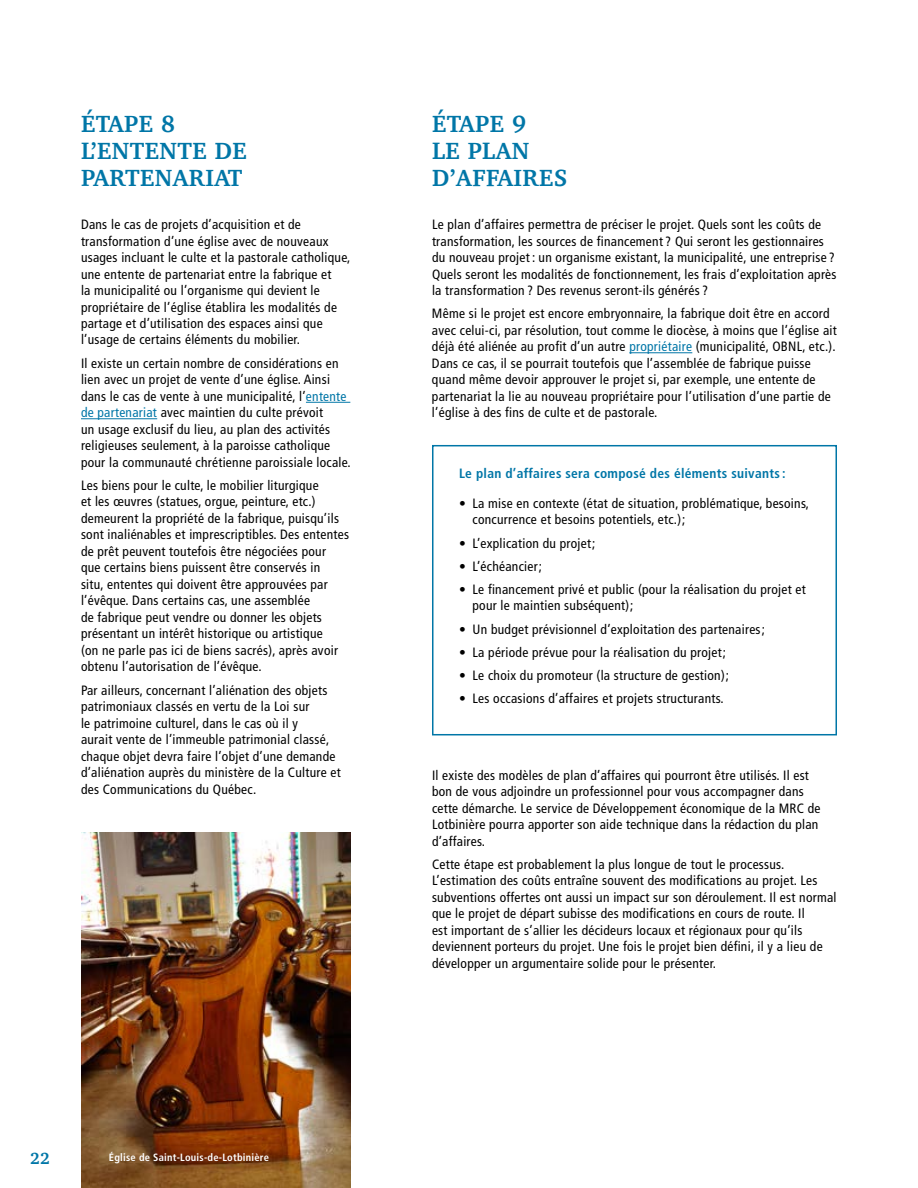
<style>
.page{position:relative;width:918px;height:1188px;background:#fff}
.page>*{position:absolute;margin:0;border:0;box-sizing:border-box;transform-origin:0 0}
.t1{font:700 24px/27px "Charter";letter-spacing:.02em;color:#0076a7}
.t2{font:700 16.5px "Charter";color:#0076a7}
.t3{font:condensed 13.5px/16.5px "Frutiger";letter-spacing:.02em;color:#000}
.t4{font:700 condensed 13.5px "Frutiger";letter-spacing:.02em;color:#0076a7}
.t5{font:700 condensed 10.5px "Frutiger";letter-spacing:.02em;color:#fff}
.s1{color:#0076a7}
</style>
<div class="page">
<hr style="left:306px;top:402px;width:44px;height:1px;background:#0076a7">
<hr style="left:81px;top:418px;width:76px;height:1px;background:#0076a7">
<hr style="left:629px;top:352px;width:63px;height:1px;background:#0076a7">
<div style="left:432px;top:445px;width:405px;height:290px;border:2px solid #0076a7"></div>
<img style="left:81px;top:833px;width:270px;height:355px">
<h1 class="t1" style="left:81px;top:109px;width:167px">ÉTAPE 8<br>L’ENTENTE DE<br>PARTENARIAT</h1>
<p class="t3" style="left:81px;top:216px;width:271px">Dans le cas de projets d’acquisition et de transformation d’une église avec de nouveaux usages incluant le culte et la pastorale catholique, une entente de partenariat entre la fabrique et<br>la municipalité ou l’organisme qui devient le propriétaire de l’église établira les modalités de partage et d’utilisation des espaces ainsi que l’usage de certains éléments du mobilier.</p>
<p class="t3" style="left:81px;top:355px;width:271px">Il existe un certain nombre de considérations en lien avec un projet de vente d’une église. Ainsi dans le cas de vente à une municipalité, l’<span class="s1">entente de partenariat</span> avec maintien du culte prévoit<br>un usage exclusif du lieu, au plan des activités religieuses seulement, à la paroisse catholique pour la communauté chrétienne paroissiale locale.</p>
<p class="t3" style="left:81px;top:477px;width:270px">Les biens pour le culte, le mobilier liturgique<br>et les œuvres (statues, orgue, peinture, etc.) demeurent la propriété de la fabrique, puisqu’ils sont inaliénables et imprescriptibles. Des ententes de prêt peuvent toutefois être négociées pour<br>que certains biens puissent être conservés in<br>situ, ententes qui doivent être approuvées par l’évêque. Dans certains cas, une assemblée<br>de fabrique peut vendre ou donner les objets présentant un intérêt historique ou artistique<br>(on ne parle pas ici de biens sacrés), après avoir obtenu l’autorisation de l’évêque.</p>
<p class="t3" style="left:81px;top:682px;width:261px">Par ailleurs, concernant l’aliénation des objets patrimoniaux classés en vertu de la Loi sur<br>le patrimoine culturel, dans le cas où il y<br>aurait vente de l’immeuble patrimonial classé, chaque objet devra faire l’objet d’une demande d’aliénation auprès du ministère de la Culture et des Communications du Québec.</p>
<p class="t2" style="left:30px;top:1144px;width:21px">22</p>
<p class="t5" style="left:109px;top:1151px;width:161px">Église de Saint-Louis-de-Lotbinière</p>
<h1 class="t1" style="left:432px;top:109px;width:137px">ÉTAPE 9<br>LE PLAN<br>D’AFFAIRES</h1>
<p class="t3" style="left:432px;top:216px;width:406px">Le plan d’affaires permettra de préciser le projet. Quels sont les coûts de transformation, les sources de financement ? Qui seront les gestionnaires du nouveau projet : un organisme existant, la municipalité, une entreprise ?<br>Quels seront les modalités de fonctionnement, les frais d’exploitation après la transformation ? Des revenus seront-ils générés ?</p>
<p class="t3" style="left:432px;top:305px;width:406px">Même si le projet est encore embryonnaire, la fabrique doit être en accord avec celui-ci, par résolution, tout comme le diocèse, à moins que l’église ait déjà été aliénée au profit d’un autre <span class="s1">propriétaire</span> (municipalité, OBNL, etc.).<br>Dans ce cas, il se pourrait toutefois que l’assemblée de fabrique puisse quand même devoir approuver le projet si, par exemple, une entente de partenariat la lie au nouveau propriétaire pour l’utilisation d’une partie de l’église à des fins de culte et de pastorale.</p>
<p class="t4" style="left:459px;top:465px;width:328px">Le plan d’affaires sera composé des éléments suivants :</p>
<p class="t3" style="left:472px;top:495px;width:338px;text-indent:-14px">• La mise en contexte (état de situation, problématique, besoins, concurrence et besoins potentiels, etc.);</p>
<p class="t3" style="left:459px;top:535px;width:138px">• L’explication du projet;</p>
<p class="t3" style="left:459px;top:558px;width:85px">• L’échéancier;</p>
<p class="t3" style="left:472px;top:581px;width:335px;text-indent:-14px">• Le financement privé et public (pour la réalisation du projet et pour le maintien subséquent);</p>
<p class="t3" style="left:459px;top:621px;width:307px">• Un budget prévisionnel d’exploitation des partenaires;</p>
<p class="t3" style="left:459px;top:644px;width:269px">• La période prévue pour la réalisation du projet;</p>
<p class="t3" style="left:459px;top:667px;width:272px">• Le choix du promoteur (la structure de gestion);</p>
<p class="t3" style="left:459px;top:691px;width:266px">• Les occasions d’affaires et projets structurants.</p>
<p class="t3" style="left:432px;top:767px;width:390px">Il existe des modèles de plan d’affaires qui pourront être utilisés. Il est bon de vous adjoindre un professionnel pour vous accompagner dans cette démarche. Le service de Développement économique de la MRC de Lotbinière pourra apporter son aide technique dans la rédaction du plan d’affaires.</p>
<p class="t3" style="left:432px;top:856px;width:406px">Cette étape est probablement la plus longue de tout le processus.<br>L’estimation des coûts entraîne souvent des modifications au projet. Les subventions offertes ont aussi un impact sur son déroulement. Il est normal que le projet de départ subisse des modifications en cours de route. Il<br>est important de s’allier les décideurs locaux et régionaux pour qu’ils deviennent porteurs du projet. Une fois le projet bien défini, il y a lieu de développer un argumentaire solide pour le présenter.</p>
</div>
